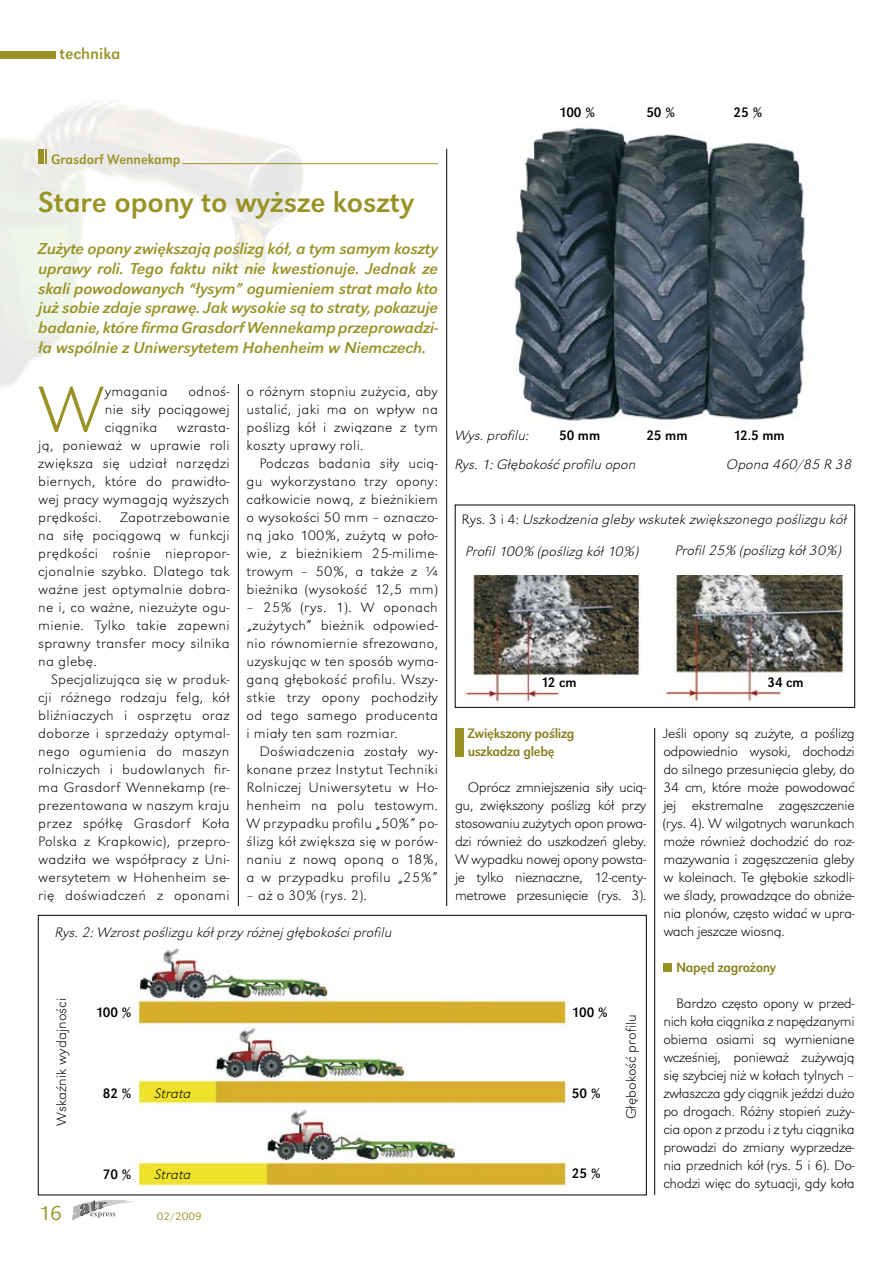
<style>
.page{position:relative;width:893px;height:1263px;background:#fff}
.page>*{position:absolute;margin:0;border:0;box-sizing:border-box;transform-origin:0 0}
.t1{font:68.25px "URW Grotesk TCE Ext Lig Ext Wid";color:#999326}
.t2{font:30px "URW Grotesk TCE";color:#999326}
.t3{font:21px "URW Grotesk TCE Lig Ext Wid";color:#999326}
.t4{font:italic 16.5px/19.8px "URW Grotesk TCE";letter-spacing:-.01em;color:#999326;text-align:justify}
.t5{font:16.5px "URW Grotesk TCE";color:#999326}
.t6{font:14.25px/18px "URW Grotesk TCE Ext Lig Ext Wid";letter-spacing:.02em;color:#000;text-align:justify}
.t7{font:14.25px "URW Grotesk TCE Ext Lig Ext Wid Obl";color:#000}
.t8{font:14.25px "URW Grotesk TCE Reg Nar";color:#000}
.t9{font:14.25px/18px "URW Grotesk TCE Reg Nar";letter-spacing:-.02em;color:#887e1b}
.t10{font:14.25px "URW Grotesk TCE Ext Lig Ext Wid";color:#000}
.t11{font:14.25px "URW Grotesk TCE Reg Nar";color:#999326}
.t12{font:11.25px "URW Grotesk TCE Lig Ext Wid";color:#999326}
.s1{font-family:"URW Grotesk TCE Ext Lig Ext Wid"}
</style>
<div class="page">
<hr style="left:238px;top:149px;width:1px;height:1046px;background:#000">
<hr style="left:446px;top:149px;width:1px;height:1046px;background:#000">
<hr style="left:654px;top:149px;width:1px;height:1046px;background:#000">
<div style="left:0;top:51px;width:55px;height:8px;background:#999326"></div>
<svg style="left:72px;top:1200px;width:62px;height:20px"></svg>
<img style="left:0;top:101px;width:316px;height:332px">
<div style="left:167px;top:906px;width:366px;height:32px;background:#fff"></div>
<div style="left:455px;top:728px;width:8px;height:28px;background:#999326"></div>
<div style="left:663px;top:963px;width:9px;height:9px;background:#999326"></div>
<div style="left:572px;top:491px;width:283px;height:236px;background:#fff"></div>
<img style="left:514px;top:128px;width:295px;height:294px">
<img style="left:464px;top:575px;width:177px;height:128px">
<img style="left:664px;top:575px;width:180px;height:130px">
<div style="left:38px;top:149px;width:6px;height:15px;background:#999326"></div>
<svg style="left:46px;top:149px;width:1px;height:15px"></svg>
<hr style="left:182px;top:163px;width:256px;height:1px;background:#999326">
<img style="left:128px;top:943px;width:448px;height:243px">
<div style="left:38px;top:915px;width:608px;height:280px;border:1px solid #000"></div>
<p class="t5" style="left:60px;top:44px;width:62px">technika</p>
<p class="t11" style="left:51px;top:151px;width:131px">Grasdorf Wenne-kamp</p>
<h2 class="t2" style="left:38px;top:185px;width:377px">Stare opony to wyższe koszty</h2>
<p class="t4" style="left:38px;top:239px;width:401px">Zużyte opony zwiększają poślizg kół, a tym samym koszty uprawy roli. Tego faktu nikt nie kwestionuje. Jednak ze skali powodowanych “łysym” ogumieniem strat mało kto już sobie zdaje sprawę. Jak wysokie są to straty, pokazuje badanie, które firma Gras- dorf Wenne- kamp przeprowadzi&shy;ła wspólnie z U-ni-wersytetem Hohenheim w Niemczech.</p>
<h1 class="t1" style="left:38px;top:370px;width:67px">W</h1>
<p class="t6" style="left:105px;top:382px;width:65px">ymagania</p>
<p class="t6" style="left:105px;top:382px;width:126px;text-indent:84px">odnoś&shy;nie siły pociągowej ciągnika</p>
<p class="t6" style="left:38px;top:418px;width:193px;text-indent:139px">wzrasta&shy;ją, ponieważ w uprawie roli zwiększa się udział narzędzi biernych, które do prawidło&shy;wej pracy wymagają wyższych prędkości.</p>
<p class="t6" style="left:38px;top:508px;width:193px;text-indent:82px">Zapotrzebowanie na siłę pociągową w funkcji prędkości rośnie niepropor&shy;cjonalnie szybko. Dlatego tak ważne jest optymalnie dobra&shy;ne i, co ważne, niezużyte ogu&shy;mienie. Tylko takie zapewni sprawny transfer mocy silnika na glebę.</p>
<p class="t6" style="left:38px;top:670px;width:193px;text-indent:13px">Specjalizująca się w produk&shy;cji różnego rodzaju felg, kół bliźniaczych i osprzętu oraz doborze i sprzedaży optymal&shy;nego ogumienia do maszyn rolniczych i budowlanych fir&shy;ma Grasdorf Wennekamp (re&shy;prezentowana w naszym kraju przez spółkę Grasdorf Koła Polska z Krapkowic), przepro&shy;wadziła we współpracy z Uni&shy;wersytetem w Hohenheim se&shy;rię doświad-czeń z oponami</p>
<p class="t6" style="left:247px;top:382px;width:193px">o różnym stopniu zużycia, aby ustalić, jaki ma on wpływ na poślizg kół i związane z tym koszty uprawy roli.</p>
<p class="t6" style="left:247px;top:454px;width:193px;text-indent:13px">Podczas badania siły ucią&shy;gu wykorzystano trzy opony: całkowicie nową, z bieżnikiem o wysokości 50 mm – oznaczo&shy;ną jako 100%, zużytą w poło&shy;wie, z bieżnikiem 25-milime&shy;trowym – 50%, a także z ¼ bieżnika (wysokość 12,5 mm)</p>
<p class="t6" style="left:247px;top:598px;width:193px">– 25% (rys. 1). W oponach „zużytych” bieżnik odpowied&shy;nio równomiernie sfrezowano, uzyskując w ten sposób wyma&shy;ganą głębokość profilu. Wszy&shy;stkie trzy opony pochodziły od tego samego producenta i miały ten sam rozmiar.</p>
<p class="t6" style="left:247px;top:742px;width:193px;text-indent:13px">Doświadczenia zostały wy&shy;konane przez Instytut Techniki Rolniczej Uniwersytetu w Ho&shy;henheim na polu testowym.<br>W przypadku profilu „50%” po&shy;ślizg kół zwiększa się w porów&shy;naniu z nową oponą o 18%, a w przypadku profilu „25%”</p>
<p class="t6" style="left:247px;top:886px;width:122px">– aż o 30% (rys. 2).</p>
<p class="t7" style="left:55px;top:924px;width:339px">Rys. 2: Wzrost poślizgu kół przy różnej głębokości profilu</p>
<p class="t10" style="left:53px;top:1125px;width:129px;rotate:-90deg">Wskaźnik wydajności</p>
<p class="t8" style="left:96px;top:1004px;width:38px">100 %</p>
<p class="t8" style="left:103px;top:1084px;width:30px">82 %</p>
<p class="t8" style="left:103px;top:1166px;width:30px">70 %</p>
<p class="t7" style="left:155px;top:1084px;width:38px">Strata</p>
<p class="t7" style="left:155px;top:1166px;width:38px">Strata</p>
<h3 class="t3" style="left:38px;top:1201px;width:25px">16</h3>
<p class="t12" style="left:157px;top:1210px;width:47px">02/2009</p>
<p class="t8" style="left:559px;top:104px;width:38px">100 %</p>
<p class="t8" style="left:646px;top:104px;width:30px">50 %</p>
<p class="t8" style="left:733px;top:104px;width:30px">25 %</p>
<p class="t7" style="left:455px;top:427px;width:76px">Wys. profilu:</p>
<p class="t8" style="left:559px;top:427px;width:43px">50 mm</p>
<p class="t8" style="left:646px;top:427px;width:43px">25 mm</p>
<p class="t8" style="left:733px;top:427px;width:53px">12.5 mm</p>
<p class="t7" style="left:727px;top:456px;width:127px">Opona 460/85 R 38</p>
<p class="t7" style="left:455px;top:456px;width:183px">Rys. 1: Głębokość profilu opon</p>
<p class="t7" style="left:462px;top:511px;width:387px"><span class="s1">Rys. 3 i 4:</span> Uszkodzenia gleby wskutek zwiększonego poślizgu kół</p>
<p class="t7" style="left:466px;top:543px;width:175px">Profil 100% (poślizg kół 10%)</p>
<p class="t7" style="left:676px;top:542px;width:168px">Profil 25% (poślizg kół 30%)</p>
<p class="t8" style="left:541px;top:674px;width:37px">12 cm</p>
<p class="t8" style="left:768px;top:674px;width:38px">34 cm</p>
<p class="t9" style="left:468px;top:724px;width:108px">Zwiększony poślizg uszkadza glebę</p>
<p class="t6" style="left:455px;top:778px;width:193px;text-indent:13px">Oprócz zmniejszenia siły ucią&shy;gu, zwiększony poślizg kół przy stosowaniu zużytych opon prowa&shy;dzi również do u-sz-kodzeń gleby.<br>W wypadku nowej opony powsta&shy;je tylko nieznaczne, 12-centy&shy;metrowe przesunięcie (rys. 3).</p>
<p class="t8" style="left:572px;top:1004px;width:38px">100 %</p>
<p class="t8" style="left:572px;top:1084px;width:30px">50 %</p>
<p class="t10" style="left:623px;top:1119px;width:106px;rotate:-90deg">Głębokość profilu</p>
<p class="t8" style="left:572px;top:1165px;width:30px">25 %</p>
<p class="t6" style="left:663px;top:724px;width:193px">Jeśli opony są zużyte, a poślizg odpowiednio wysoki, dochodzi do silnego przesunięcia gleby, do 34 cm, które mo--że powodować jej ekstremalne zagęszczenie (rys. 4). W wilgotnych warun- kach może również dochodzić do roz&shy;mazywania i zagęszczenia gleby w koleinach. Te głębokie szkodli&shy;we ślady, prowadzące do obniże&shy;nia plonów, czę-sto widać w upra&shy;wach jeszcze wiosną.</p>
<p class="t9" style="left:676px;top:958px;width:101px">Napęd zagrożony</p>
<p class="t6" style="left:663px;top:994px;width:193px;text-indent:13px">Bardzo często opony w przed&shy;nich koła ciągnika z napędzanymi obiema osiami są wymieniane wcześniej, ponieważ zużywają się szybciej niż w ko-łach tylnych – zwłaszcza gdy ciągnik jeździ dużo po drogach. Różny stopień zuży&shy;cia opon z przo-du i z tyłu ciągnika prowadzi do zmiany wyprzedze&shy;nia przednich kół (rys. 5 i 6). Do&shy;chodzi więc do sytuacji, gdy koła</p>
</div>
